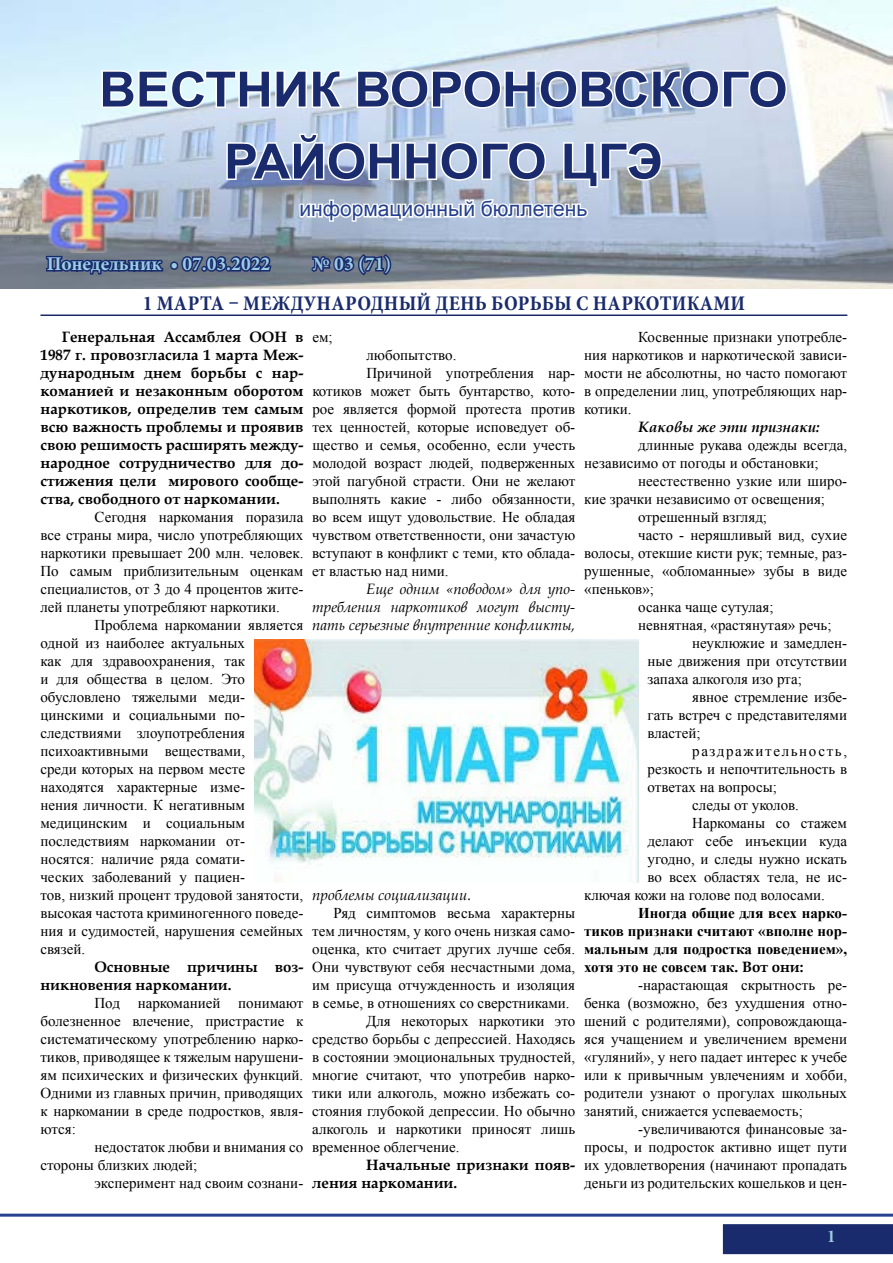
<style>
.page{position:relative;width:893px;height:1263px;background:#fff}
.page>*{position:absolute;margin:0;border:0;box-sizing:border-box;transform-origin:0 0}
.t1{font:700 48.6px/72px "Arial";color:#192b6c;text-align:center;scale:1.04 1}
.t2{font:700 45px "Arial";letter-spacing:.02em;color:#192b6c}
.t3{font:700 condensed 21px "Minion Pro";letter-spacing:.01em;color:#192b6c}
.t4{font:700 21px "Minion Pro";color:#192b6c}
.t5{font:21px "Arial";color:#25408f}
.t6{font:700 19.5px "Minion Pro";color:#9ccde4}
.t7{font:700 condensed 18px "Minion Pro";color:#9ccde4}
.t8{font:15px/18px "Times New Roman";color:#000;text-align:justify}
.t9{font:700 15px/18px "Book Antiqua";color:#000}
.t10{font:700 15px/18px "Times New Roman";color:#000;text-align:justify}
.t11{font:italic 15px/18px "Book Antiqua";color:#000;text-align:justify}
.t12{font:italic 700 15px "Book Antiqua";color:#000}
.t13{font:15px "Times New Roman";letter-spacing:.11em;color:#000}
.s1{font-family:"Book Antiqua"}
</style>
<div class="page">
<div style="left:723px;top:1224px;width:170px;height:30px;background:#192b6c"></div>
<img style="left:0;top:0;width:893px;height:288px">
<img style="left:43px;top:161px;width:91px;height:91px">
<hr style="left:0;top:1214px;width:893px;height:3px;background:#25408f">
<svg style="left:100px;top:68px;width:245px;height:42px"></svg>
<svg style="left:355px;top:68px;width:433px;height:42px"></svg>
<svg style="left:225px;top:132px;width:439px;height:92px"></svg>
<svg style="left:44px;top:249px;width:121px;height:34px;background:#54607e"></svg>
<div style="left:170px;top:261px;width:8px;height:9px;border:3px solid #192b6c;border-radius:50%"></div>
<svg style="left:180px;top:254px;width:93px;height:20px;background:#3c4a75"></svg>
<svg style="left:310px;top:249px;width:83px;height:28px;background:#4d5a78"></svg>
<hr style="left:40px;top:314px;width:807px;height:2px;background:#192b6c">
<img style="left:254px;top:639px;width:384px;height:243px">
<h2 class="t2" style="left:80px;top:44px;width:735px">ВЕСТНИК ВОРОНОВСКОГО ЦГЭ</h2>
<h1 class="t1" style="left:99px;top:55px;width:663px">ВЕСТНИК ВОРОНОВСКОГО<br>РАЙОННОГО ЦГЭ</h1>
<h3 class="t5" style="left:299px;top:195px;width:289px">информационный бюллетень</h3>
<h3 class="t6" style="left:47px;top:250px;width:225px">Понедельник • 07.03.2022</h3>
<h3 class="t6" style="left:313px;top:250px;width:80px">№ 03 (71)</h3>
<h3 class="t3" style="left:143px;top:289px;width:604px">1 марта – Международный день борьбы с наркотиками</h3>
<p class="t9" style="left:41px;top:328px;width:264px;text-align:justify;text-indent:21px">Генеральная Ассамблея ООН в 1987 г. провозгласила 1 марта Меж&shy;дународным днем борьбы с нар&shy;команией и незаконным оборотом наркотиков, определив тем самым всю важность проблемы и проявив свою решимость расширять между&shy;народное сотрудничество для до&shy;стижения цели мирового сообще&shy;ства, свободного от наркомании.</p>
<p class="t8" style="left:40px;top:508px;width:264px;text-indent:54px">Сегодня наркомания поразила все страны мира, число употребляющих наркотики превышает 200 млн. человек.<br>По самым приблизительным оценкам специалистов, от 3 до 4 процентов жите&shy;лей планеты употребляют наркотики.</p>
<p class="t8" style="left:40px;top:616px;width:264px;text-align:left;text-indent:54px">Проблема наркомании является одной из наиболее актуальных<br>как для здравоохранения, так<br>и для общества в целом. Это обусловлено тяжелыми меди&shy;цинскими и социальными по&shy;следствиями злоупотребления психоактивными веществами,<br>среди которых на первом месте находятся характерные изме-<br>нения личности. К негативным медицинским и социальным последствиям наркомании от-<br>носятся: наличие ряда сомати-<br>ческих заболеваний у пациен-<br>тов, низкий процент трудовой занятости, высокая частота криминогенного поведе&shy;ния и судимостей, нарушения семейных связей.</p>
<p class="t9" style="left:40px;top:958px;width:264px;text-indent:54px">Основные причины воз&shy;никновения наркомании.</p>
<p class="t8" style="left:40px;top:994px;width:264px;text-indent:54px">Под наркоманией понимают болезненное влечение, пристрастие к систематическому употреблению нарко&shy;тиков, приводящее к тяжелым нарушени&shy;ям психических и физических функций.<br>Одними из главных причин, приводящих к наркомании в среде подростков, явля&shy;ются:</p>
<p class="t8" style="left:40px;top:1138px;width:264px;text-indent:54px">недостаток любви и внимания со стороны близких людей;</p>
<p class="t8" style="left:94px;top:1174px;width:210px">эксперимент над своим сознани-</p>
<h3 class="t4" style="left:310px;top:140px;width:274px">государственное учреждение</h3>
<p class="t7" style="left:47px;top:252px;width:78px">04.04.2016</p>
<p class="t7" style="left:151px;top:252px;width:139px">Пилотный выпуск</p>
<p class="t8" style="left:584px;top:328px;width:264px;text-indent:54px">Косвенные признаки употребле&shy;ния наркотиков и наркотической зависи&shy;мости не абсолютны, но часто помогают в определении лиц, употребляющих нар&shy;котики.</p>
<p class="t12" style="left:638px;top:417px;width:183px">Каковы же эти признаки:</p>
<p class="t8" style="left:584px;top:436px;width:264px;text-indent:54px">длинные рукава одежды всегда, независимо от погоды и обстановки;</p>
<p class="t8" style="left:638px;top:472px;width:210px">неестественно узкие или широ-</p>
<p class="t8" style="left:584px;top:490px;width:242px">кие зрачки независимо от освещения;</p>
<p class="t8" style="left:638px;top:508px;width:130px">отрешенный взгляд;</p>
<p class="t8" style="left:638px;top:526px;width:210px">часто - неряшливый вид, сухие</p>
<p class="t8" style="left:584px;top:544px;width:264px">волосы, отекшие кисти рук; темные, раз-</p>
<p class="t8" style="left:584px;top:562px;width:264px">рушенные, «обломанные» зубы в виде</p>
<p class="t8" style="left:584px;top:580px;width:71px">«пеньков»;</p>
<p class="t8" style="left:638px;top:598px;width:137px">осанка чаще сутулая;</p>
<p class="t8" style="left:638px;top:616px;width:195px">невнятная, «растянутая» речь;</p>
<p class="t8" style="left:692px;top:634px;width:156px">неуклюжие и замедлен-</p>
<p class="t8" style="left:648px;top:652px;width:201px">ные движения при отсутствии</p>
<p class="t8" style="left:648px;top:670px;width:156px">запаха алкоголя изо рта;</p>
<p class="t8" style="left:692px;top:688px;width:156px">явное стремление избе-</p>
<p class="t8" style="left:648px;top:706px;width:201px">гать встреч с представителями</p>
<p class="t8" style="left:648px;top:724px;width:55px">властей;</p>
<p class="t13" style="left:692px;top:741px;width:156px">раздражительность,</p>
<p class="t8" style="left:648px;top:760px;width:201px">резкость и непочтительность в</p>
<p class="t8" style="left:648px;top:778px;width:131px">ответах на вопросы;</p>
<p class="t8" style="left:692px;top:796px;width:108px">следы от уколов.</p>
<p class="t8" style="left:692px;top:814px;width:156px">Наркоманы со стажем</p>
<p class="t8" style="left:648px;top:832px;width:201px">делают себе инъекции куда</p>
<p class="t8" style="left:648px;top:850px;width:201px">угодно, и следы нужно искать</p>
<p class="t8" style="left:648px;top:868px;width:201px">во всех областях тела, не ис-</p>
<p class="t8" style="left:584px;top:886px;width:242px">ключая кожи на голове под волосами.</p>
<p class="t10" style="left:584px;top:904px;width:264px;text-indent:54px">Иногда общие для всех нарко&shy;тиков признаки считают «вполне нор&shy;мальным для подростка поведением», хотя это не совсем так. <span class="s1">Вот они:</span></p>
<p class="t8" style="left:584px;top:976px;width:264px;text-indent:54px">-нарастающая скрытность ре&shy;бенка (возможно, без ухудшения отно&shy;шений с родителями), сопровождающа&shy;яся учащением и увеличением времени «гуляний», у него падает интерес к учебе или к привычным увлечениям и хобби, родители узнают о прогулах школьных занятий, снижается успеваемость;</p>
<p class="t8" style="left:584px;top:1120px;width:264px;text-indent:54px">-увеличиваются финансовые за&shy;просы, и подросток активно ищет пути их удовлетворения (начинают пропадать деньги из родительских кошельков и цен-</p>
<p class="t8" style="left:312px;top:328px;width:22px">ем;</p>
<p class="t8" style="left:366px;top:346px;width:92px">любопытство.</p>
<p class="t8" style="left:366px;top:364px;width:210px">Причиной употребления нар-</p>
<p class="t8" style="left:312px;top:382px;width:264px">котиков может быть бунтарство, кото-</p>
<p class="t8" style="left:312px;top:400px;width:264px">рое является формой протеста против</p>
<p class="t8" style="left:312px;top:418px;width:264px">тех ценностей, которые исповедует об-</p>
<p class="t8" style="left:312px;top:436px;width:264px">щество и семья, особенно, если учесть</p>
<p class="t8" style="left:312px;top:454px;width:264px">молодой возраст людей, подверженных</p>
<p class="t8" style="left:312px;top:472px;width:264px">этой пагубной страсти. Они не желают</p>
<p class="t8" style="left:312px;top:490px;width:264px">выполнять какие - либо обязанности,</p>
<p class="t8" style="left:312px;top:508px;width:264px">во всем ищут удовольствие. Не обладая</p>
<p class="t8" style="left:312px;top:526px;width:264px">чувством ответственности, они зачастую</p>
<p class="t8" style="left:312px;top:544px;width:264px">вступают в конфликт с теми, кто облада-</p>
<p class="t8" style="left:312px;top:562px;width:138px">ет властью над ними.</p>
<p class="t11" style="left:312px;top:579px;width:264px;text-indent:54px">Еще одним «поводом» для упо&shy;требления наркотиков могут высту&shy;пать серьезные внутренние конфликты,</p>
<p class="t11" style="left:312px;top:885px;width:160px">проблемы социализации.</p>
<p class="t8" style="left:334px;top:904px;width:243px">Ряд симптомов весьма характерны</p>
<p class="t8" style="left:312px;top:922px;width:264px">тем личностям, у кого очень низкая само-</p>
<p class="t8" style="left:312px;top:940px;width:264px">оценка, кто считает других лучше себя.</p>
<p class="t8" style="left:312px;top:958px;width:264px">Они чувствуют себя несчастными дома,</p>
<p class="t8" style="left:312px;top:976px;width:264px">им присуща отчужденность и изоляция</p>
<p class="t8" style="left:312px;top:994px;width:259px">в семье, в отношениях со сверстниками.</p>
<p class="t8" style="left:366px;top:1012px;width:210px">Для некоторых наркотики это</p>
<p class="t8" style="left:312px;top:1030px;width:264px">средство борьбы с депрессией. Находясь</p>
<p class="t8" style="left:312px;top:1048px;width:264px">в состоянии эмоциональных трудностей,</p>
<p class="t8" style="left:312px;top:1066px;width:264px">многие считают, что употребив нарко-</p>
<p class="t8" style="left:312px;top:1084px;width:264px">тики или алкоголь, можно избежать со-</p>
<p class="t8" style="left:312px;top:1102px;width:264px">стояния глубокой депрессии. Но обычно</p>
<p class="t8" style="left:312px;top:1120px;width:264px">алкоголь и наркотики приносят лишь</p>
<p class="t8" style="left:312px;top:1138px;width:149px">временное облегчение.</p>
<p class="t9" style="left:312px;top:1156px;width:264px;text-indent:54px">Начальные признаки появ&shy;ления наркомании.</p>
<p class="t7" style="left:827px;top:1224px;width:10px">1</p>
</div>
